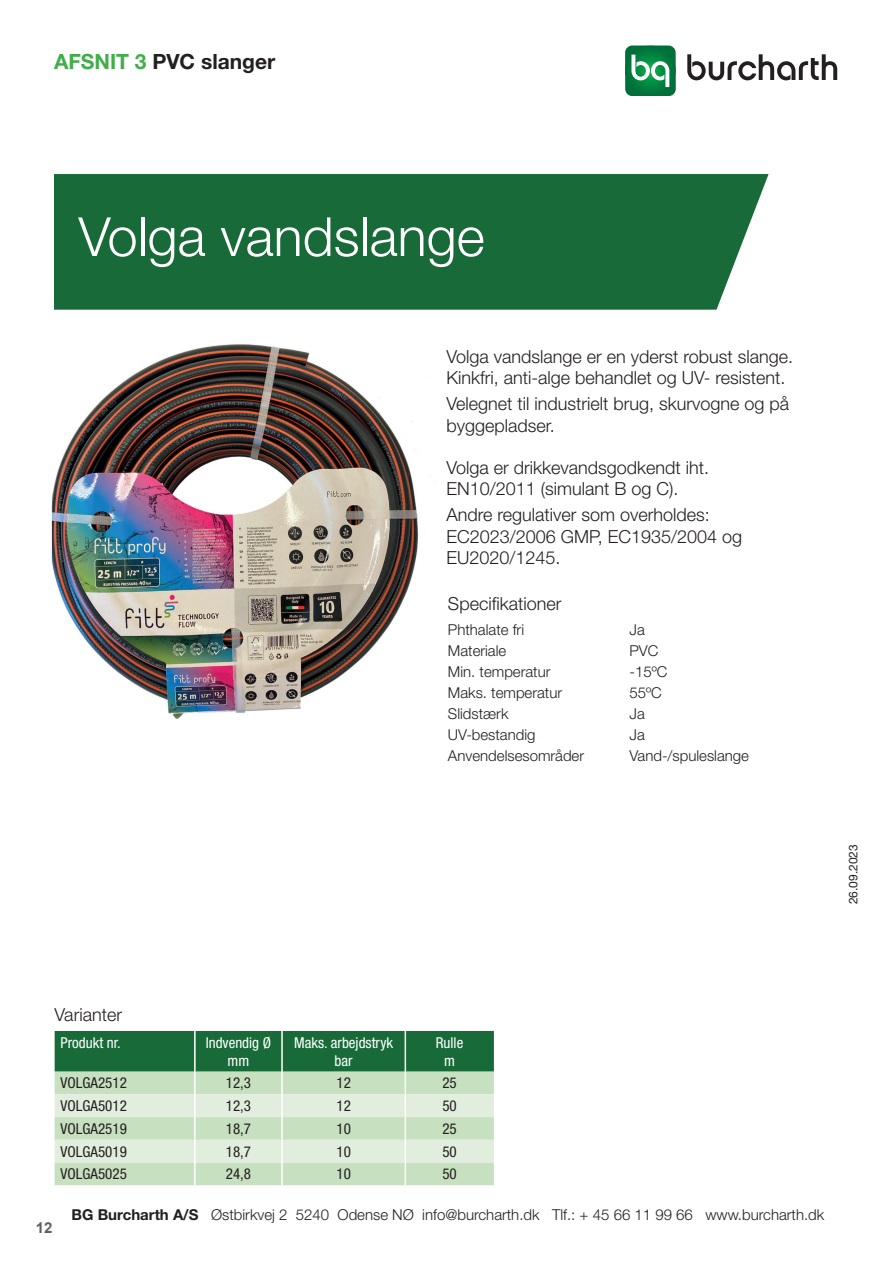
<style>
.page{position:relative;width:893px;height:1263px;background:#fff}
.page>*{position:absolute;margin:0;border:0;box-sizing:border-box;transform-origin:0 0}
.t1{font:300 54px "Helvetica Neue LT Std";color:#fff}
.t2{font:700 21px "Helvetica Neue LT Std";color:#231f20}
.t3{font:300 18px/21.6px "Helvetica Neue LT Std";color:#231f20}
.t4{font:300 15px "Helvetica Neue LT Std";color:#231f20}
.t5{font:condensed 15px "Helvetica Neue LT Std";color:#231f20}
.t6{font:condensed 15px/18px "Helvetica Neue LT Std";color:#fff;text-align:center}
.t7{font:700 15px "Arial";color:#5f5f62}
.t8{font:12px "Helvetica Neue LT Std";color:#231f20}
.s1{color:#40ae49}
.s2{font-weight:700}
</style>
<div class="page">
<svg style="left:625px;top:45px;width:51px;height:51px;background:#349664"></svg>
<svg style="left:687px;top:54px;width:150px;height:26px"></svg>
<div style="left:54px;top:174px;width:715px;height:136px;background:#186b39"></div>
<img style="left:51px;top:344px;width:368px;height:375px">
<svg style="left:55px;top:1031px;width:439px;height:154px;background:#a1c6a5"></svg>
<p class="t2" style="left:54px;top:49px;width:223px"><span class="s1">AFSNIT 3</span> PVC slanger</p>
<h1 class="t1" style="left:78px;top:204px;width:408px">Volga vandslange</h1>
<p class="t3" style="left:446px;top:345px;width:348px">Volga vandslange er en yderst robust slange.<br>Kinkfri, anti-alge behandlet og UV- resistent.</p>
<p class="t3" style="left:446px;top:392px;width:344px">Velegnet til industrielt brug, skurvogne og på byggepladser.</p>
<p class="t3" style="left:446px;top:456px;width:264px">Volga er drikkevandsgodkendt iht.<br>EN10/2011 (simulant B og C).</p>
<p class="t3" style="left:446px;top:504px;width:297px">Andre regulativer som overholdes:<br>EC2023/2006 GMP, EC1935/2004 og<br>EU2020/1245.</p>
<p class="t3" style="left:448px;top:593px;width:115px">Specifikationer</p>
<p class="t4" style="left:448px;top:621px;width:78px">Phthalate fri</p>
<p class="t4" style="left:629px;top:621px;width:17px">Ja</p>
<p class="t4" style="left:448px;top:642px;width:60px">Materiale</p>
<p class="t4" style="left:629px;top:642px;width:30px">PVC</p>
<p class="t4" style="left:448px;top:663px;width:104px">Min. temperatur</p>
<p class="t4" style="left:629px;top:663px;width:39px">-15ºC</p>
<p class="t4" style="left:448px;top:684px;width:116px">Maks. temperatur</p>
<p class="t4" style="left:629px;top:684px;width:34px">55ºC</p>
<p class="t4" style="left:448px;top:705px;width:62px">Slidstærk</p>
<p class="t4" style="left:629px;top:705px;width:17px">Ja</p>
<p class="t4" style="left:448px;top:726px;width:89px">UV-bestandig</p>
<p class="t4" style="left:629px;top:726px;width:17px">Ja</p>
<p class="t4" style="left:448px;top:747px;width:138px">Anvendelsesområder</p>
<p class="t4" style="left:629px;top:747px;width:121px">Vand-/spuleslange</p>
<p class="t8" style="left:846px;top:904px;width:62px;rotate:-90deg">26.09.2023</p>
<p class="t3" style="left:55px;top:1003px;width:69px">Varianter</p>
<p class="t6" style="left:61px;top:1033px;width:62px">Produkt nr.</p>
<p class="t6" style="left:206px;top:1033px;width:67px">Indvendig Ø mm</p>
<p class="t6" style="left:294px;top:1033px;width:100px">Maks. arbejdstryk bar</p>
<p class="t6" style="left:436px;top:1033px;width:29px">Rulle m</p>
<p class="t5" style="left:61px;top:1074px;width:68px">VOLGA2512</p>
<p class="t5" style="left:226px;top:1074px;width:27px">12,3</p>
<p class="t5" style="left:336px;top:1074px;width:16px">12</p>
<p class="t5" style="left:442px;top:1074px;width:16px">25</p>
<p class="t5" style="left:61px;top:1097px;width:68px">VOLGA5012</p>
<p class="t5" style="left:226px;top:1097px;width:27px">12,3</p>
<p class="t5" style="left:336px;top:1097px;width:16px">12</p>
<p class="t5" style="left:442px;top:1097px;width:16px">50</p>
<p class="t5" style="left:61px;top:1120px;width:68px">VOLGA2519</p>
<p class="t5" style="left:226px;top:1120px;width:27px">18,7</p>
<p class="t5" style="left:336px;top:1120px;width:16px">10</p>
<p class="t5" style="left:442px;top:1120px;width:16px">25</p>
<p class="t5" style="left:61px;top:1142px;width:68px">VOLGA5019</p>
<p class="t5" style="left:226px;top:1142px;width:27px">18,7</p>
<p class="t5" style="left:336px;top:1142px;width:16px">10</p>
<p class="t5" style="left:442px;top:1142px;width:16px">50</p>
<p class="t5" style="left:61px;top:1165px;width:68px">VOLGA5025</p>
<p class="t5" style="left:226px;top:1165px;width:27px">24,8</p>
<p class="t5" style="left:336px;top:1165px;width:16px">10</p>
<p class="t5" style="left:442px;top:1165px;width:16px">50</p>
<p class="t7" style="left:36px;top:1217px;width:18px">12</p>
<p class="t4" style="left:72px;top:1205px;width:754px"><span class="s2">BG Burcharth A/S</span> Østbirkvej 2 5240 Odense NØ info@burcharth.dk Tlf.: + 45 66 11 99 66 www.burcharth.dk</p>
</div>
